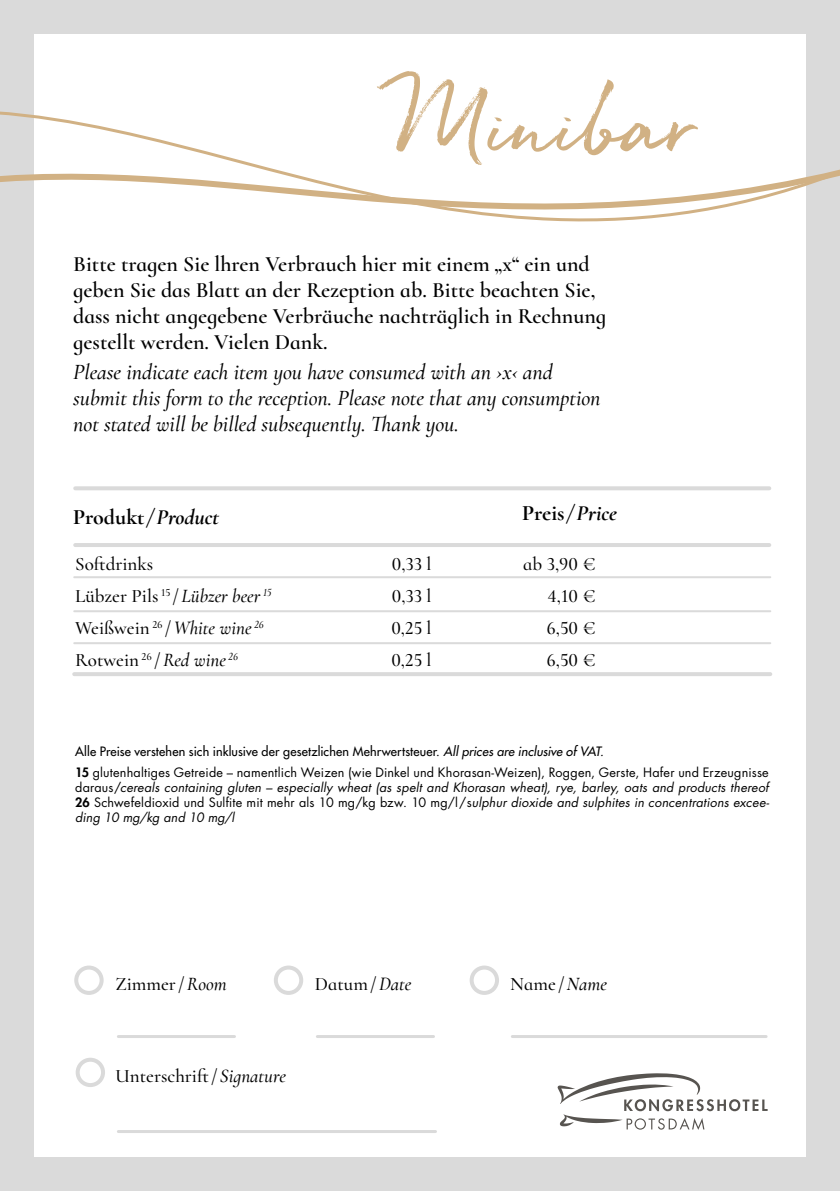
<style>
.page{position:relative;width:840px;height:1191px;background:#fff}
.page>*{position:absolute;margin:0;border:0;box-sizing:border-box;transform-origin:0 0}
.t1{font:78px "Quickbrush";color:#d1b184}
.t2{font:600 22px/26px "Cormorant Infant";color:#000}
.t3{font:italic 500 22px/26px "Cormorant Infant";color:#000}
.t4{font:italic 700 22px "Cormorant Infant";color:#000}
.t5{font:500 19px "Cormorant Infant";color:#000}
.t6{font:italic 12.6px/15px "Futura Std";letter-spacing:.015em;color:#000;text-align:justify}
.t7{font:12.6px/20.6px "Futura Std";letter-spacing:.015em;color:#000}
.s1{font-style:normal}
.s2{font-style:italic}
.s3{font-weight:500}
.s4{font-weight:500;font-style:italic}
.s5{font-weight:800}
.s6{font-weight:800;font-style:normal}
</style>
<div class="page">
<div style="left:0;top:0;width:839px;height:1191px;background:#dadada"></div>
<div style="left:34px;top:34px;width:771px;height:1123px;background:#fff"></div>
<hr style="left:75px;top:486px;width:693px;height:4px;background:#dadada">
<svg style="left:0;top:62px;width:839px;height:313px"></svg>
<div style="left:74px;top:965px;width:30px;height:30px;border:4px solid #dadada;border-radius:50%"></div>
<svg style="left:557px;top:1073px;width:210px;height:56px"></svg>
<hr style="left:118px;top:1035px;width:116px;height:3px;background:#dadada">
<hr style="left:75px;top:543px;width:693px;height:4px;background:#dadada">
<hr style="left:74px;top:576px;width:695px;height:2px;background:#dadada">
<hr style="left:74px;top:610px;width:695px;height:2px;background:#dadada">
<hr style="left:74px;top:642px;width:695px;height:2px;background:#dadada">
<hr style="left:74px;top:672px;width:695px;height:4px;background:#dadada">
<div style="left:274px;top:965px;width:29px;height:30px;border:4px solid #dadada;border-radius:50%"></div>
<hr style="left:512px;top:1035px;width:253px;height:3px;background:#dadada">
<div style="left:469px;top:965px;width:29px;height:30px;border:4px solid #dadada;border-radius:50%"></div>
<div style="left:76px;top:1057px;width:29px;height:30px;border:4px solid #dadada;border-radius:50%"></div>
<hr style="left:317px;top:1035px;width:116px;height:3px;background:#dadada">
<hr style="left:118px;top:1130px;width:317px;height:3px;background:#dadada">
<h1 class="t1" style="left:396px;top:77px;width:305px">Minibar</h1>
<h2 class="t2" style="left:73px;top:251px;width:534px">Bitte tragen Sie lhren Verbrauch hier mit einem „x“ ein und geben Sie das Blatt an der Rezeption ab. Bitte beachten Sie, dass nicht angegebene Verbräuche nachträglich in Rechnung gestellt werden. Vielen Dank.</h2>
<h2 class="t3" style="left:73px;top:359px;width:528px">Please indicate each item you have consumed with an ›x‹ and submit this form to the reception. Please note that any consumption not stated will be billed subsequently. Thank you.</h2>
<h2 class="t4" style="left:73px;top:504px;width:147px"><span class="s1">Produkt</span> / Product</h2>
<h2 class="t4" style="left:522px;top:500px;width:96px"><span class="s1">Preis</span> / Price</h2>
<h3 class="t5" style="left:75px;top:552px;width:80px">Softdrinks</h3>
<h3 class="t5" style="left:391px;top:552px;width:41px">0,33 l</h3>
<h3 class="t5" style="left:523px;top:552px;width:74px">ab 3,90 €</h3>
<h3 class="t5" style="left:75px;top:584px;width:198px">Lübzer Pils <sup>15</sup> / <span class="s2">Lübzer beer</span> <sup>15</sup></h3>
<h3 class="t5" style="left:391px;top:584px;width:41px">0,33 l</h3>
<h3 class="t5" style="left:547px;top:584px;width:49px">4,10 €</h3>
<h3 class="t5" style="left:75px;top:616px;width:190px">Weißwein <sup>26</sup> / <span class="s2">White wine</span> <sup>26</sup></h3>
<h3 class="t5" style="left:391px;top:616px;width:42px">0,25 l</h3>
<h3 class="t5" style="left:546px;top:616px;width:51px">6,50 €</h3>
<h3 class="t5" style="left:75px;top:648px;width:164px">Rotwein <sup>26</sup> / <span class="s2">Red wine</span> <sup>26</sup></h3>
<h3 class="t5" style="left:391px;top:648px;width:42px">0,25 l</h3>
<h3 class="t5" style="left:546px;top:648px;width:51px">6,50 €</h3>
<p class="t7" style="left:75px;top:741px;width:694px"><span class="s3">Alle Preise verstehen sich inklusive der gesetzlichen Mehrwertsteuer.</span> <span class="s4">All prices are inclusive of VAT.<br></span><span class="s5">15</span> glutenhaltiges Getreide – namentlich Weizen (wie Dinkel und Khorasan-Weizen), Roggen, Gerste, Hafer und Erzeugnisse</p>
<p class="t6" style="left:75px;top:780px;width:695px"><span class="s1">daraus/</span>cereals containing gluten – especially wheat (as spelt and Khorasan wheat), rye, barley, oats and products thereof <span class="s6">26</span> <span class="s1">Schwefeldioxid und Sulfite mit mehr als 10 mg/kg bzw. 10 mg/l /s</span>ulphur dioxide and sulphites in concentrations excee&shy;ding 10 mg/kg and 10 mg/l</p>
<h3 class="t5" style="left:115px;top:972px;width:113px">Zimmer / <span class="s2">Room</span></h3>
<h3 class="t5" style="left:315px;top:972px;width:98px">Datum / <span class="s2">Date</span></h3>
<h3 class="t5" style="left:115px;top:1064px;width:172px">Unterschrift / <span class="s2">Signature</span></h3>
<h3 class="t5" style="left:510px;top:972px;width:98px">Name / <span class="s2">Name</span></h3>
</div>
